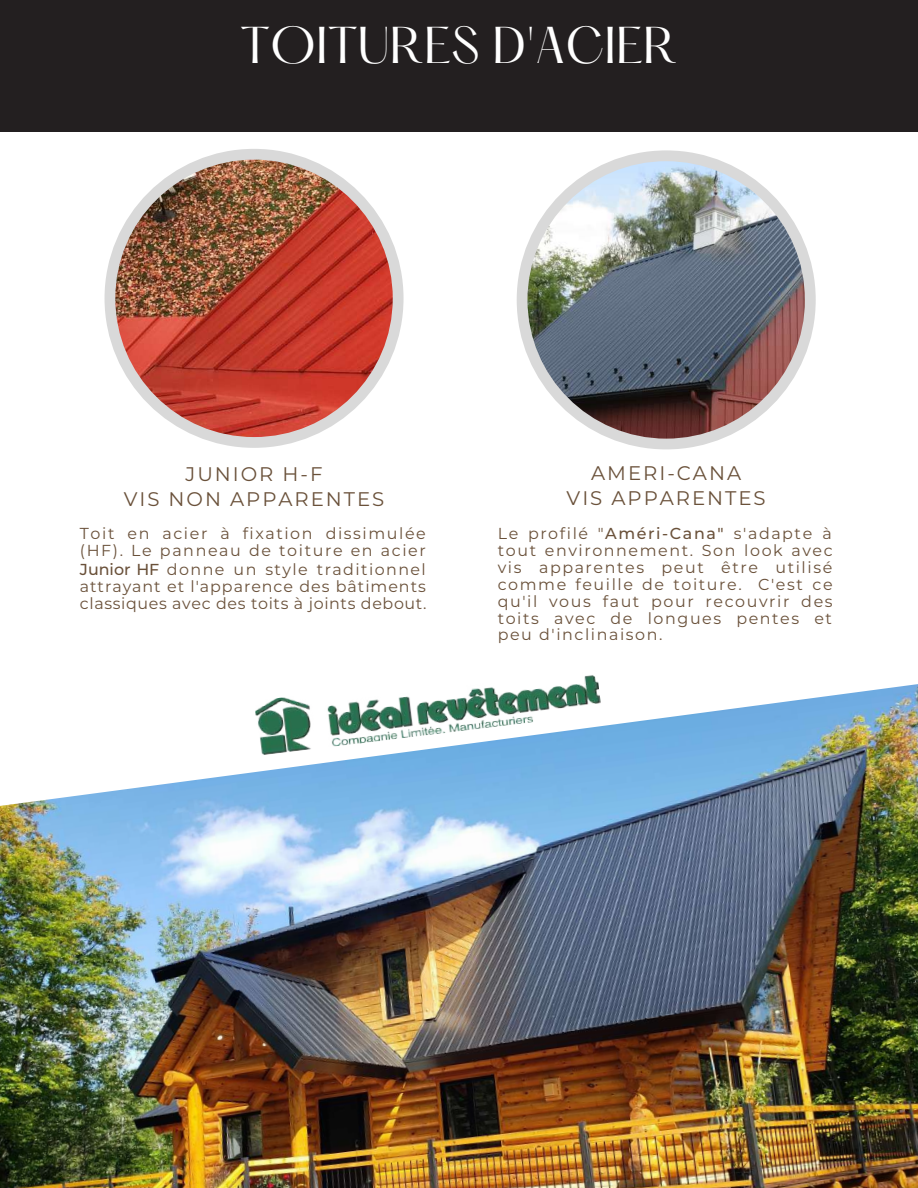
<style>
.page{position:relative;width:918px;height:1188px;background:#fff}
.page>*{position:absolute;margin:0;border:0;box-sizing:border-box;transform-origin:0 0}
.t1{font:45.3px "Hatton";color:#fff}
.t2{font:19.65px/24.8px "Montserrat";letter-spacing:.1em;color:#6a513a;text-align:center}
.t3{font:15.9px/16.8px "Montserrat";letter-spacing:.1em;color:#6a513a;text-align:justify}
.s1{font-weight:500}
</style>
<div class="page">
<div style="left:105px;top:149px;width:299px;height:299px;background:#d9d9d9;border-radius:150px"></div>
<img style="left:115px;top:160px;width:278px;height:277px;border-radius:139px">
<img style="left:0;top:684px;width:918px;height:504px">
<div style="left:517px;top:150px;width:299px;height:299px;background:#d9d9d9;border-radius:150px"></div>
<img style="left:528px;top:161px;width:277px;height:278px;border-radius:139px">
<img style="left:254px;top:675px;width:348px;height:81px">
<div style="left:0;top:0;width:918px;height:132px;background:#231f20"></div>
<h1 class="t1" style="left:240px;top:21px;width:439px">TOITURES D'ACIER</h1>
<p class="t2" style="left:124px;top:461px;width:262px">JUNIOR H-F<br>VIS NON APPARENTES</p>
<p class="t2" style="left:567px;top:460px;width:201px">AMERI-CANA<br>VIS APPARENTES</p>
<p class="t3" style="left:80px;top:525px;width:348px">Toit en acier à fixation dissimulée (HF). Le panneau de toiture en acier</p>
<p class="t3" style="left:80px;top:561px;width:348px"><span class="s1">Junior HF</span> donne un style traditionnel attrayant et l'apparence des bâtiments classiques avec des toits à joints debout.</p>
<p class="t3" style="left:498px;top:525px;width:337px">Le profilé "<span class="s1">Améri-Cana"</span> s'adapte à tout environnement. Son look avec vis apparentes peut être utilisé comme feuille de toiture. C'est ce qu'il vous faut pour recouvrir des toits avec de longues pentes et peu d'inclinaison.</p>
</div>
